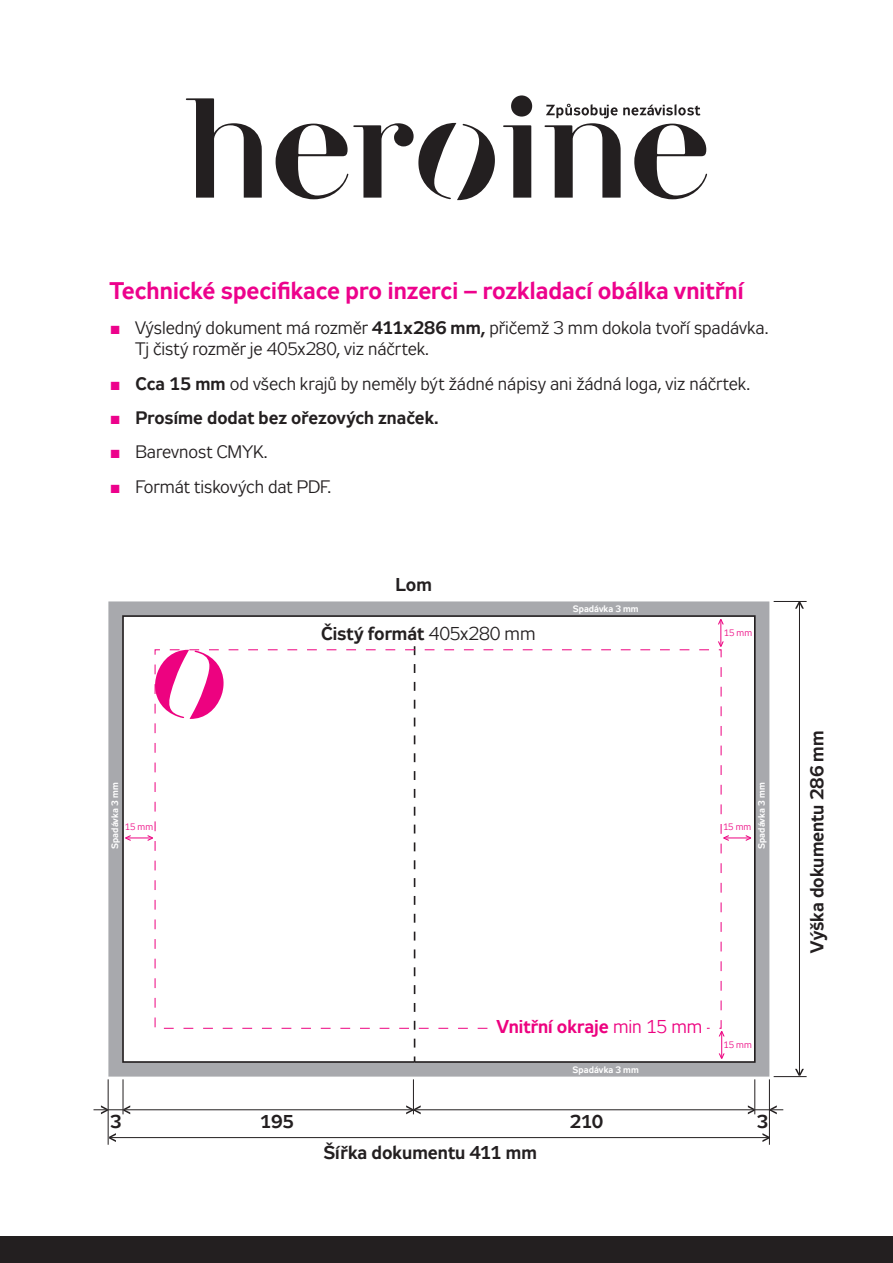
<style>
.page{position:relative;width:893px;height:1263px;background:#fff}
.page>*{position:absolute;margin:0;border:0;box-sizing:border-box;transform-origin:0 0}
.t1{font:700 24px "Zeppelin 31";color:#ed028c}
.t2{font:700 18.6px "Zeppelin 31";color:#231f20}
.t3{font:700 18.6px "Zeppelin 31";color:#ed0280}
.t4{font:18px/21.6px "Zeppelin 31";color:#231f20}
.t5{font:700 18px "Zeppelin 31";color:#231f20}
.t6{font:700 9.3px "Zeppelin 31";color:#fff}
.t7{font:9.3px "Zeppelin 31";letter-spacing:-.005em;color:#ed0280}
.s1{font-family:"Times New Roman";color:#ed028c}
.s2{font-weight:700}
.s3{font-family:"Times New Roman";font-weight:400;color:#ed028c}
.s4{font-weight:400}
</style>
<div class="page">
<div style="left:108px;top:601px;width:661px;height:475px;background:#a8a9ad"></div>
<svg style="left:121px;top:614px;width:635px;height:450px"></svg>
<svg style="left:414px;top:646px;width:1px;height:416px"></svg>
<svg style="left:154px;top:649px;width:568px;height:380px"></svg>
<svg style="left:723px;top:835px;width:28px;height:6px"></svg>
<svg style="left:718px;top:619px;width:6px;height:28px"></svg>
<svg style="left:719px;top:1031px;width:6px;height:28px"></svg>
<svg style="left:762px;top:1133px;width:7px;height:9px"></svg>
<svg style="left:109px;top:1133px;width:7px;height:9px"></svg>
<svg style="left:101px;top:1105px;width:7px;height:9px"></svg>
<svg style="left:748px;top:1105px;width:6px;height:9px"></svg>
<svg style="left:124px;top:1105px;width:6px;height:9px"></svg>
<svg style="left:770px;top:1105px;width:7px;height:9px"></svg>
<svg style="left:406px;top:1105px;width:15px;height:9px"></svg>
<svg style="left:125px;top:835px;width:28px;height:6px"></svg>
<hr style="left:108px;top:1079px;width:1px;height:66px;background:#231f20">
<hr style="left:123px;top:1079px;width:1px;height:35px;background:#231f20">
<hr style="left:413px;top:1079px;width:1px;height:35px;background:#231f20">
<hr style="left:754px;top:1079px;width:1px;height:35px;background:#231f20">
<hr style="left:110px;top:1137px;width:659px;height:1px;background:#231f20">
<hr style="left:93px;top:1109px;width:690px;height:1px;background:#231f20">
<hr style="left:769px;top:1079px;width:1px;height:66px;background:#231f20">
<svg style="left:795px;top:602px;width:9px;height:7px"></svg>
<svg style="left:795px;top:1069px;width:9px;height:7px"></svg>
<hr style="left:774px;top:1076px;width:33px;height:1px;background:#231f20">
<hr style="left:799px;top:602px;width:1px;height:473px;background:#231f20">
<hr style="left:774px;top:601px;width:33px;height:1px;background:#231f20">
<svg style="left:155px;top:650px;width:69px;height:69px"></svg>
<div style="left:0;top:1236px;width:893px;height:27px;background:#231f20"></div>
<svg style="left:186px;top:95px;width:521px;height:105px"></svg>
<svg style="left:546px;top:104px;width:154px;height:14px"></svg>
<h1 class="t1" style="left:110px;top:277px;width:635px">Technické specifikace pro inzerci – rozkladací obálka vnitřní</h1>
<p class="t4" style="left:135px;top:318px;width:635px;text-indent:-26px"><span class="s1">■</span> Výsledný dokument má rozměr <span class="s2">411x286 mm,</span> přičemž 3 mm dokola tvoří spadávka.<br>Tj čistý rozměr je 405x280, viz náčrtek.</p>
<p class="t4" style="left:110px;top:374px;width:642px"><span class="s1">■</span> <span class="s2">Cca 15 mm</span> od všech krajů by neměly být žádné nápisy ani žádná loga, viz náčrtek.</p>
<p class="t5" style="left:110px;top:408px;width:330px"><span class="s3">■</span> Prosíme dodat bez ořezových značek.</p>
<p class="t4" style="left:110px;top:443px;width:159px"><span class="s1">■</span> Barevnost CMYK.</p>
<p class="t4" style="left:110px;top:477px;width:223px"><span class="s1">■</span> Formát tiskových dat PDF.</p>
<p class="t2" style="left:396px;top:574px;width:38px">Lom</p>
<p class="t2" style="left:321px;top:623px;width:216px">Čistý formát <span class="s4">405x280 mm</span></p>
<p class="t6" style="left:573px;top:603px;width:67px">Spadávka 3 mm</p>
<p class="t7" style="left:724px;top:627px;width:30px">15 mm</p>
<p class="t6" style="left:110px;top:849px;width:68px;rotate:-90deg">Spadávka 3 mm</p>
<p class="t6" style="left:756px;top:849px;width:68px;rotate:-90deg">Spadávka 3 mm</p>
<p class="t7" style="left:125px;top:822px;width:30px">15 mm</p>
<p class="t7" style="left:723px;top:822px;width:30px">15 mm</p>
<p class="t3" style="left:497px;top:1016px;width:207px">Vnitřní okraje <span class="s4">min 15 mm</span></p>
<p class="t6" style="left:573px;top:1064px;width:68px">Spadávka 3 mm</p>
<p class="t7" style="left:724px;top:1039px;width:30px">15 mm</p>
<p class="t2" style="left:110px;top:1111px;width:13px">3</p>
<p class="t2" style="left:260px;top:1111px;width:35px">195</p>
<p class="t2" style="left:570px;top:1111px;width:35px">210</p>
<p class="t2" style="left:757px;top:1111px;width:13px">3</p>
<p class="t2" style="left:323px;top:1142px;width:215px">Šířka dokumentu 411 mm</p>
<p class="t2" style="left:806px;top:952px;width:224px;rotate:-90deg">Výška dokumentu 286 mm</p>
</div>
